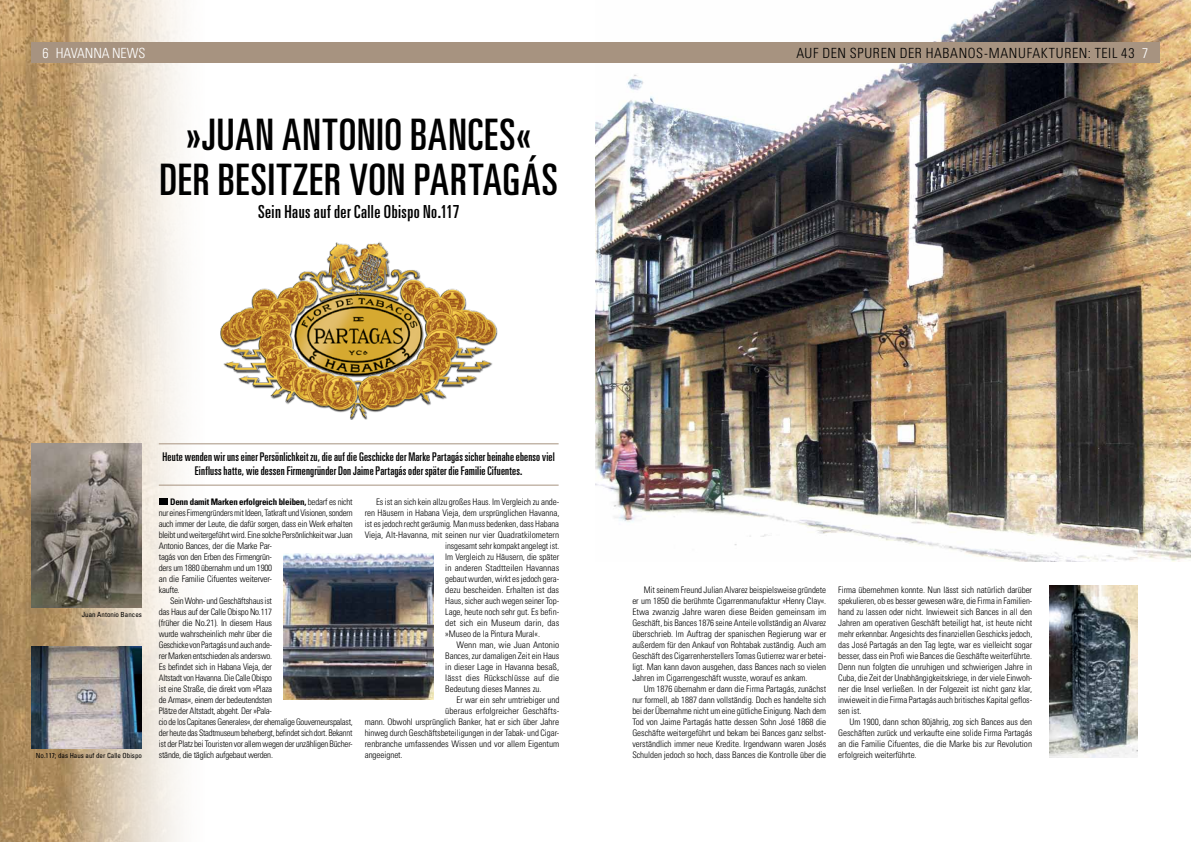
<style>
.page{position:relative;width:1191px;height:842px;background:#fff}
.page>*{position:absolute;margin:0;border:0;box-sizing:border-box;transform-origin:0 0}
.t1{font:ultra-condensed 43.4px/44.5px "Univers";letter-spacing:.02em;color:#000;text-align:center}
.t2{font:ultra-condensed 18px "Univers";letter-spacing:.025em;color:#000}
.t3{font:300 condensed 14px "Univers";letter-spacing:.045em;color:#000}
.t4{font:300 condensed 14px "Univers";letter-spacing:-.005em;color:#fff}
.t5{font:ultra-condensed 12px/14.4px "Univers";letter-spacing:.015em;color:#000;text-align:center}
.t6{font:300 condensed 9px/11px "Univers";letter-spacing:-.01em;color:#000;text-align:justify}
.t7{font:300 condensed 9px "Univers";letter-spacing:-.03em;color:#000}
.t8{font:700 condensed 9px "Univers";letter-spacing:-.025em;color:#000}
.t9{font:300 condensed 9px "Univers";letter-spacing:-.03em;color:#000;scale:.96 1}
.t10{font:300 condensed 9px "Univers";letter-spacing:.01em;color:#000}
.t11{font:condensed 7px "Univers";color:#000}
.s1{color:#fff}
.s2{font-weight:300}
</style>
<div class="page">
<img style="left:0;top:0;width:221px;height:842px">
<img style="left:595px;top:0;width:596px;height:561px">
<div style="left:159px;top:498px;width:8px;height:6px;background:#000"></div>
<hr style="left:159px;top:443px;width:399px;height:1px;background:#a79380">
<hr style="left:159px;top:485px;width:399px;height:1px;background:#a79380">
<div style="left:31px;top:43px;width:1128px;height:20px;background:#a79380"></div>
<img style="left:283px;top:553px;width:151px;height:147px">
<img style="left:31px;top:646px;width:110px;height:102px">
<img style="left:1049px;top:585px;width:88px;height:173px">
<img style="left:31px;top:444px;width:110px;height:164px">
<img style="left:220px;top:242px;width:277px;height:177px">
<h3 class="t4" style="left:43px;top:44px;width:104px">6 HAVANNA NEWS</h3>
<h3 class="t3" style="left:796px;top:44px;width:213px">AUF DEN SPUREN DER HABANOS-Manufakturen</h3>
<h3 class="t3" style="left:1087px;top:44px;width:62px">: TEIL 43 <span class="s1">7</span></h3>
<h1 class="t1" style="left:160px;top:113px;width:396px">»Juan Antonio Bances«<br>DER Besitzer von Partagás</h1>
<h2 class="t2" style="left:258px;top:202px;width:203px">Sein Haus auf der Calle Obispo No.117</h2>
<p class="t11" style="left:82px;top:610px;width:62px">Juan Antonio Bances</p>
<p class="t11" style="left:36px;top:751px;width:108px">No.117; das Haus auf der Calle Obispo</p>
<h3 class="t5" style="left:163px;top:449px;width:394px">Heute wenden wir uns einer Persönlichkeit zu, die auf die Geschicke der Marke Partagás sicher beinahe ebenso viel<br>Einfluss hatte, wie dessen Firmengründer Don Jaime Partagás oder später die Familie Cifuentes.</h3>
<p class="t8" style="left:170px;top:496px;width:184px">Denn damit Marken erfolgreich bleiben, <span class="s2">bedarf es nicht</span></p>
<p class="t6" style="left:159px;top:507px;width:195px">nur eines Firmengründers mit Ideen, Tatkraft und Visionen, sondern</p>
<p class="t6" style="left:159px;top:518px;width:195px">auch immer der Leute, die dafür sorgen, dass ein Werk erhalten</p>
<p class="t6" style="left:159px;top:529px;width:195px">bleibt und weitergeführt wird. Eine solche Persönlichkeit war Juan</p>
<p class="t6" style="left:159px;top:540px;width:115px">Antonio Bances, der die Marke Par-</p>
<p class="t6" style="left:159px;top:551px;width:115px">tagás von den Erben des Firmengrün-</p>
<p class="t6" style="left:159px;top:562px;width:115px">ders um 1880 übernahm und um 1900</p>
<p class="t6" style="left:159px;top:573px;width:115px">an die Familie Cifuentes weiterver-</p>
<p class="t6" style="left:159px;top:584px;width:22px">kaufte.</p>
<p class="t6" style="left:170px;top:595px;width:103px">Sein Wohn- und Geschäftshaus ist</p>
<p class="t6" style="left:159px;top:606px;width:115px">das Haus auf der Calle Obispo No.117</p>
<p class="t6" style="left:159px;top:617px;width:115px">(früher die No.21). In diesem Haus</p>
<p class="t6" style="left:159px;top:628px;width:115px">wurde wahrscheinlich mehr über die</p>
<p class="t9" style="left:159px;top:639px;width:119px">Geschicke von Partagás und auch ande-</p>
<p class="t6" style="left:159px;top:650px;width:115px">rer Marken entschieden als anderswo.</p>
<p class="t6" style="left:159px;top:661px;width:115px">Es befindet sich in Habana Vieja, der</p>
<p class="t7" style="left:159px;top:672px;width:115px">Altstadt von Havanna. Die Calle Obispo</p>
<p class="t6" style="left:159px;top:683px;width:115px">ist eine Straße, die direkt vom »Plaza</p>
<p class="t6" style="left:159px;top:694px;width:115px">de Armas«, einem der bedeutendsten</p>
<p class="t6" style="left:159px;top:705px;width:115px">Plätze der Altstadt, abgeht. Der »Pala-</p>
<p class="t7" style="left:159px;top:716px;width:195px">cio de los Capitanes Generales«, der ehemalige Gouverneurspalast,</p>
<p class="t7" style="left:159px;top:727px;width:195px">der heute das Stadtmuseum beherbergt, befindet sich dort. Bekannt</p>
<p class="t6" style="left:159px;top:738px;width:195px">ist der Platz bei Touristen vor allem wegen der unzähligen Bücher-</p>
<p class="t6" style="left:159px;top:749px;width:116px">stände, die täglich aufgebaut werden.</p>
<p class="t6" style="left:376px;top:496px;width:185px">Es ist an sich kein allzu großes Haus. Im Vergleich zu ande-</p>
<p class="t6" style="left:365px;top:507px;width:196px">ren Häusern in Habana Vieja, dem ursprünglichen Havanna,</p>
<p class="t6" style="left:365px;top:518px;width:196px">ist es jedoch recht geräumig. Man muss bedenken, dass Habana</p>
<p class="t6" style="left:365px;top:529px;width:196px">Vieja, Alt-Havanna, mit seinen nur vier Quadratkilometern</p>
<p class="t6" style="left:445px;top:540px;width:115px">insgesamt sehr kompakt angelegt ist.</p>
<p class="t6" style="left:445px;top:551px;width:116px">Im Vergleich zu Häusern, die später</p>
<p class="t6" style="left:445px;top:562px;width:115px">in anderen Stadtteilen Havannas</p>
<p class="t6" style="left:445px;top:573px;width:116px">gebaut wurden, wirkt es jedoch gera-</p>
<p class="t6" style="left:445px;top:584px;width:115px">dezu bescheiden. Erhalten ist das</p>
<p class="t6" style="left:445px;top:595px;width:115px">Haus, sicher auch wegen seiner Top-</p>
<p class="t6" style="left:445px;top:606px;width:115px">Lage, heute noch sehr gut. Es befin-</p>
<p class="t6" style="left:445px;top:617px;width:116px">det sich ein Museum darin, das</p>
<p class="t6" style="left:445px;top:628px;width:96px">»Museo de la Pintura Mural«.</p>
<p class="t6" style="left:456px;top:639px;width:104px">Wenn man, wie Juan Antonio</p>
<p class="t6" style="left:445px;top:650px;width:116px">Bances, zur damaligen Zeit ein Haus</p>
<p class="t6" style="left:445px;top:661px;width:115px">in dieser Lage in Havanna besaß,</p>
<p class="t10" style="left:445px;top:672px;width:116px">lässt dies Rückschlüsse auf die</p>
<p class="t6" style="left:445px;top:683px;width:98px">Bedeutung dieses Mannes zu.</p>
<p class="t6" style="left:456px;top:694px;width:104px">Er war ein sehr umtriebiger und</p>
<p class="t6" style="left:445px;top:705px;width:115px">überaus erfolgreicher Geschäfts-</p>
<p class="t6" style="left:365px;top:716px;width:196px">mann. Obwohl ursprünglich Banker, hat er sich über Jahre</p>
<p class="t6" style="left:365px;top:727px;width:196px">hinweg durch Geschäftsbeteiligungen in der Tabak- und Cigar-</p>
<p class="t6" style="left:365px;top:738px;width:196px">renbranche umfassendes Wissen und vor allem Eigentum</p>
<p class="t6" style="left:365px;top:749px;width:40px">angeeignet.</p>
<p class="t6" style="left:632px;top:584px;width:195px;text-indent:11px">Mit seinem Freund Julian Alvarez beispielsweise gründete er um 1850 die berühmte Cigarrenmanufaktur »Henry Clay«.<br>Etwa zwanzig Jahre waren diese Beiden gemeinsam im Geschäft, bis Bances 1876 seine Anteile vollständig an Alvarez überschrieb. Im Auftrag der spanischen Regierung war er außerdem für den Ankauf von Rohtabak zuständig. Auch am Geschäft des Cigarrenherstellers Tomas Gutierrez war er betei&shy;ligt. Man kann davon ausgehen, dass Bances nach so vielen Jahren im Cigarrengeschäft wusste, worauf es ankam.</p>
<p class="t6" style="left:632px;top:683px;width:195px;text-indent:11px">Um 1876 übernahm er dann die Firma Partagás, zunächst nur formell, ab 1887 dann vollständig. Doch es handelte sich bei der Übernahme nicht um eine gütliche Einigung. Nach dem Tod von Jaime Partagás hatte dessen Sohn José 1868 die Geschäfte weitergeführt und bekam bei Bances ganz selbst&shy;verständlich immer neue Kredite. Irgendwann waren Josés Schulden jedoch so hoch, dass Bances die Kontrolle über die</p>
<p class="t6" style="left:838px;top:584px;width:196px">Firma übernehmen konnte. Nun lässt sich natürlich darüber spekulieren, ob es besser gewesen wäre, die Firma in Familien&shy;hand zu lassen oder nicht. Inwieweit sich Bances in all den Jahren am operativen Geschäft beteiligt hat, ist heute nicht mehr erkennbar. Angesichts des finanziellen Geschicks jedoch, das José Partagás an den Tag legte, war es vielleicht sogar besser, dass ein Profi wie Bances die Geschäfte weiterführte.<br>Denn nun folgten die unruhigen und schwierigen Jahre in Cuba, die Zeit der Unabhängigkeitskriege, in der viele Einwoh&shy;ner die Insel verließen. In der Folgezeit ist nicht ganz klar, inwieweit in die Firma Partagás auch britisches Kapital geflos&shy;sen ist.</p>
<p class="t6" style="left:838px;top:716px;width:195px;text-indent:11px">Um 1900, dann schon 80jährig, zog sich Bances aus den Geschäften zurück und verkaufte eine solide Firma Partagás an die Familie Cifuentes, die die Marke bis zur Revolution erfolgreich weiterführte.</p>
</div>
